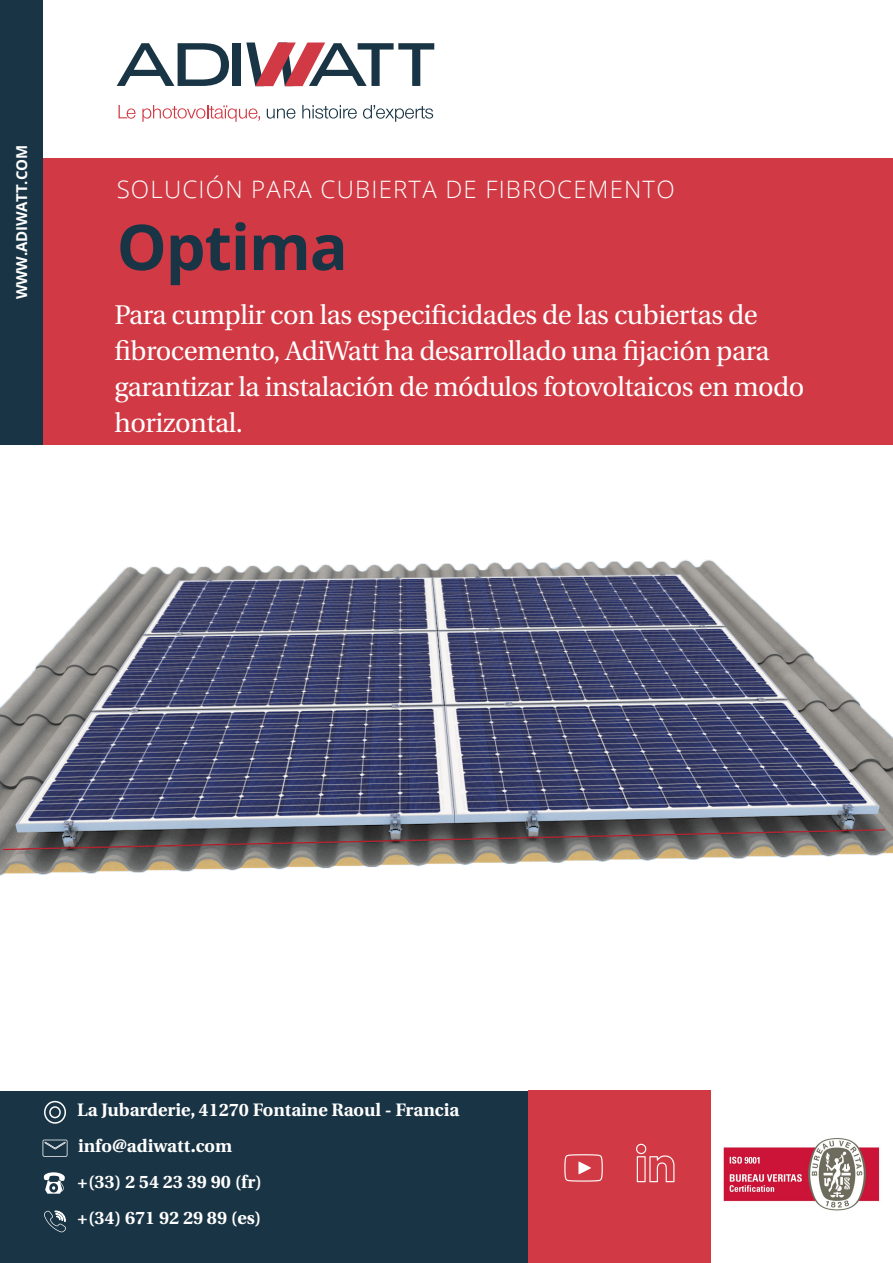
<style>
.page{position:relative;width:893px;height:1263px;background:#fff}
.page>*{position:absolute;margin:0;border:0;box-sizing:border-box;transform-origin:0 0}
.H1___Left{font:700 63px "Open Sans";letter-spacing:-.015em;color:#193444}
.H1___Left-2{font:27px/36px "Heuristica";letter-spacing:-.02em;color:#fff}
.H1___Left-3{font:300 24px "Open Sans";letter-spacing:.05em;color:#fff}
.t1{font:700 18px/36px "Heuristica";color:#fff}
.t2{font:700 15px "Open Sans";letter-spacing:-.01em;color:#fff}
</style>
<div class="page">
<div style="left:528px;top:1091px;width:183px;height:172px;background:#d13a44"></div>
<div style="left:0;top:158px;width:893px;height:286px;background:#d13a44"></div>
<div style="left:0;top:1091px;width:528px;height:172px;background:#193444"></div>
<svg style="left:636px;top:1144px;width:38px;height:38px"></svg>
<svg style="left:564px;top:1154px;width:39px;height:27px"></svg>
<svg style="left:119px;top:105px;width:16px;height:14px"></svg>
<svg style="left:142px;top:105px;width:118px;height:17px"></svg>
<svg style="left:267px;top:108px;width:28px;height:11px"></svg>
<svg style="left:302px;top:105px;width:55px;height:14px"></svg>
<svg style="left:363px;top:105px;width:70px;height:17px"></svg>
<div style="left:233px;top:43px;width:8px;height:43px;background:#193444"></div>
<svg style="left:117px;top:43px;width:112px;height:43px"></svg>
<svg style="left:246px;top:43px;width:188px;height:43px"></svg>
<svg style="left:43px;top:1139px;width:24px;height:18px"></svg>
<div style="left:44px;top:1101px;width:22px;height:23px;border:2px solid #fff;border-radius:50%"></div>
<div style="left:49px;top:1106px;width:12px;height:12px;border:2px solid #fff;border-radius:50%"></div>
<svg style="left:44px;top:1210px;width:22px;height:22px"></svg>
<div style="left:0;top:0;width:43px;height:444px;background:#193444"></div>
<svg style="left:43px;top:1172px;width:22px;height:22px"></svg>
<img style="left:0;top:560px;width:893px;height:316px">
<img style="left:723px;top:1138px;width:157px;height:73px">
<p class="t2" style="left:11px;top:299px;width:156px;rotate:-90deg">WWW.ADIWATT.COM</p>
<p class="H1___Left-3" style="left:117px;top:173px;width:560px">SOLUCIÓN PARA CUBIERTA DE FIBROCEMENTO</p>
<p class="H1___Left" style="left:117px;top:203px;width:233px">Optima</p>
<p class="H1___Left-2" style="left:114px;top:297px;width:691px">Para cumplir con las especificidades de las cubiertas de fibrocemento, AdiWatt ha desarrollado una fijación para garantizar la instalación de módulos fotovoltaicos en modo horizontal.</p>
<p class="t1" style="left:77px;top:1091px;width:383px">La Jubarderie, 41270 Fontaine Raoul - Francia</p>
<p class="t1" style="left:78px;top:1127px;width:156px">info@adiwatt.com</p>
<p class="t1" style="left:77px;top:1163px;width:186px">+(33) 2 54 23 39 90 (fr) +(34) 671 92 29 89 (es)</p>
</div>
